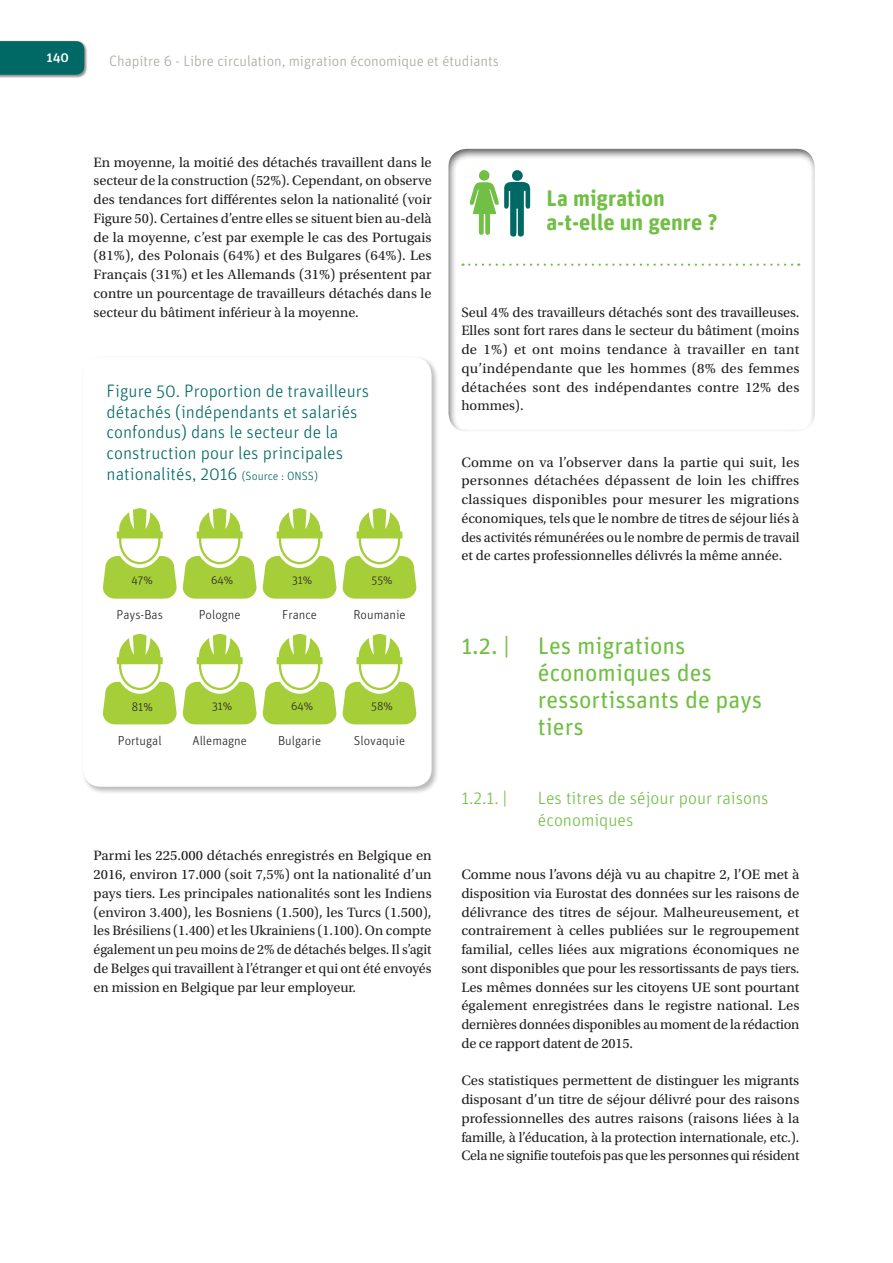
<style>
.page{position:relative;width:893px;height:1263px;background:#fff}
.page>*{position:absolute;margin:0;border:0;box-sizing:border-box;transform-origin:0 0}
.t1{font:24px/27px "Unit Rounded OT";color:#71bf44}
.Kader_titel_met_stip{font:700 22.5px/24px "Unit Rounded OT";color:#71bf44}
.Graph_-_caption{font:300 18px/20.7px "Unit Rounded OT";color:#006965}
.t2{font:300 18px/21.6px "Unit Rounded OT";color:#71bf44}
.t3{font:300 15px "Unit Rounded OT";color:#a9a69e}
.Body{font:14.25px/18.8px "Utopia Std";color:#231f20;text-align:justify}
.t4{font:500 13.5px "Unit Rounded OT";color:#fff}
.t5{font:300 13.05px "Unit Rounded OT";color:#231f20}
.t6{font:300 12.45px "Unit Rounded OT";color:#231f20;scale:.94 1}
.t7{font:300 11.7px "Unit Rounded OT";color:#231f20}
.s1{font-size:12px}
</style>
<div class="page">
<div style="left:0;top:41px;width:88px;height:37px;background:#231f20;opacity:.3"></div>
<div style="left:0;top:41px;width:84px;height:34px;background:#006965"></div>
<svg style="left:469px;top:264px;width:330px;height:2px"></svg>
<div style="left:81px;top:355px;width:358px;height:439px;background:#231f20;opacity:.3"></div>
<div style="left:83px;top:357px;width:349px;height:430px;background:#fff;border-radius:18px"></div>
<svg style="left:103px;top:508px;width:74px;height:91px"></svg>
<svg style="left:183px;top:508px;width:74px;height:91px"></svg>
<svg style="left:263px;top:508px;width:73px;height:91px"></svg>
<svg style="left:343px;top:508px;width:73px;height:91px"></svg>
<svg style="left:103px;top:634px;width:74px;height:90px"></svg>
<svg style="left:183px;top:634px;width:74px;height:90px"></svg>
<svg style="left:263px;top:634px;width:73px;height:90px"></svg>
<svg style="left:343px;top:634px;width:73px;height:90px"></svg>
<svg style="left:470px;top:170px;width:60px;height:67px"></svg>
<p class="t4" style="left:46px;top:49px;width:24px">140</p>
<p class="t3" style="left:109px;top:52px;width:391px">Chapitre 6 - Libre circulation, migration économique et étudiants</p>
<p class="Body" style="left:94px;top:153px;width:340px">En moyenne, la moitié des détachés travaillent dans le secteur de la construction (52%). Cependant, on observe des tendances fort différentes selon la nationalité (voir Figure 50). Certaines d’entre elles se situent bien au-delà de la moyenne, c’est par exemple le cas des Portugais (81%), des Polonais (64%) et des Bulgares (64%). Les Français (31%) et les Allemands (31%) présentent par contre un pourcentage de travailleurs détachés dans le secteur du bâtiment inférieur à la moyenne.</p>
<p class="Graph_-_caption" style="left:107px;top:381px;width:264px">Figure 50. Proportion de travailleurs détachés (indépendants et salariés confondus) dans le secteur de la construction pour les principales nationalités, 2016 <span class="s1">(Source : ONSS)</span></p>
<p class="t7" style="left:132px;top:574px;width:23px">47%</p>
<p class="t7" style="left:211px;top:574px;width:24px">64%</p>
<p class="t7" style="left:292px;top:574px;width:22px">31%</p>
<p class="t7" style="left:372px;top:574px;width:23px">55%</p>
<p class="t5" style="left:116px;top:607px;width:48px">Pays-Bas</p>
<p class="t5" style="left:199px;top:607px;width:43px">Pologne</p>
<p class="t5" style="left:282px;top:607px;width:37px">France</p>
<p class="t5" style="left:353px;top:607px;width:54px">Roumanie</p>
<p class="t6" style="left:132px;top:699px;width:24px">81%</p>
<p class="t7" style="left:212px;top:699px;width:22px">31%</p>
<p class="t7" style="left:291px;top:699px;width:24px">64%</p>
<p class="t7" style="left:371px;top:699px;width:23px">58%</p>
<p class="t5" style="left:118px;top:733px;width:45px">Portugal</p>
<p class="t5" style="left:192px;top:733px;width:56px">Allemagne</p>
<p class="t5" style="left:278px;top:733px;width:45px">Bulgarie</p>
<p class="t5" style="left:354px;top:733px;width:53px">Slovaquie</p>
<p class="Body" style="left:94px;top:847px;width:340px">Parmi les 225.000 détachés enregistrés en Belgique en 2016, environ 17.000 (soit 7,5%) ont la nationalité d’un pays tiers. Les principales nationalités sont les Indiens (environ 3.400), les Bosniens (1.500), les Turcs (1.500), les Brésiliens (1.400) et les Ukrainiens (1.100). On compte également un peu moins de 2% de détachés belges. Il s’agit de Belges qui travaillent à l’étranger et qui ont été envoyés en mission en Belgique par leur employeur.</p>
<p class="Kader_titel_met_stip" style="left:546px;top:185px;width:173px">La migration a-t-elle un genre ?</p>
<p class="Body" style="left:461px;top:303px;width:340px">Seul 4% des travailleurs détachés sont des travailleuses.<br>Elles sont fort rares dans le secteur du bâtiment (moins de 1%) et ont moins tendance à travailler en tant qu’indépendante que les hommes (8% des femmes détachées sont des indépendantes contre 12% des hommes).</p>
<p class="Body" style="left:461px;top:453px;width:340px">Comme on va l’observer dans la partie qui suit, les personnes détachées dépassent de loin les chiffres classiques disponibles pour mesurer les migrations économiques, tels que le nombre de titres de séjour liés à des activités rémunérées ou le nombre de permis de travail et de cartes professionnelles délivrés la même année.</p>
<p class="t1" style="left:538px;top:632px;width:226px;text-indent:-77px">1.2. | Les migrations économiques des ressortissants de pays tiers</p>
<p class="t2" style="left:461px;top:787px;width:47px">1.2.1. |</p>
<p class="t2" style="left:538px;top:787px;width:232px">Les titres de séjour pour raisons économiques</p>
<p class="Body" style="left:461px;top:865px;width:340px">Comme nous l’avons déjà vu au chapitre 2, l’OE met à disposition via Eurostat des données sur les raisons de délivrance des titres de séjour. Malheureusement, et contrairement à celles publiées sur le regroupement familial, celles liées aux migrations économiques ne sont disponibles que pour les ressortissants de pays tiers.<br>Les mêmes données sur les citoyens UE sont pourtant également enregistrées dans le registre national. Les dernières données disponibles au moment de la rédaction de ce rapport datent de 2015.</p>
<p class="Body" style="left:461px;top:1072px;width:340px">Ces statistiques permettent de distinguer les migrants disposant d’un titre de séjour délivré pour des raisons professionnelles des autres raisons (raisons liées à la famille, à l’éducation, à la protection internationale, etc.).<br>Cela ne signifie toutefois pas que les personnes qui résident</p>
</div>
